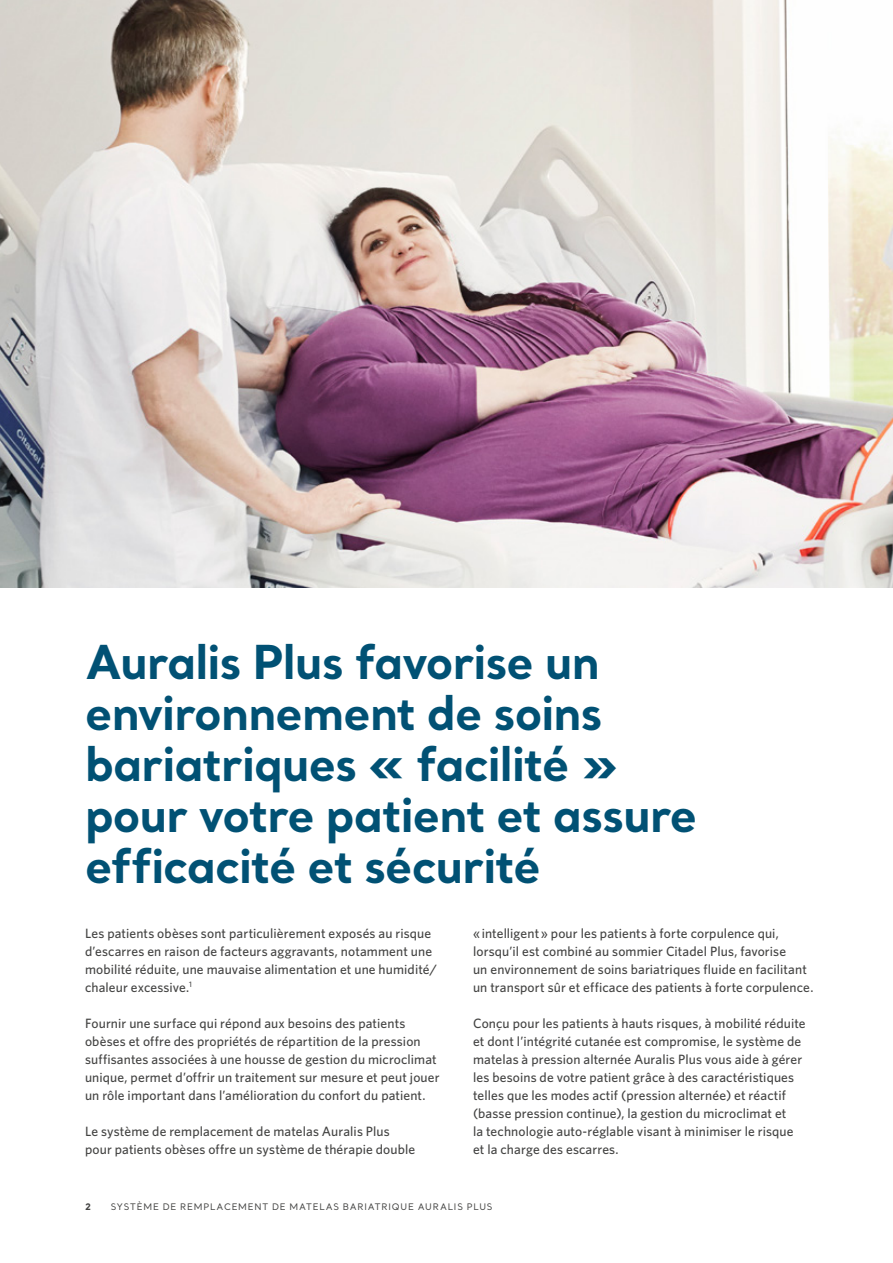
<style>
.page{position:relative;width:893px;height:1263px;background:#fff}
.page>*{position:absolute;margin:0;border:0;box-sizing:border-box;transform-origin:0 0}
.Headline_Santral_Bol{font:700 46.5px/51px "Santral";letter-spacing:-.02em;color:#015174}
.Indent_body_copy_Whi{font:500 13.5px/18px "Whitney";letter-spacing:.01em;color:#434342}
.t1{font:9px "Santral";letter-spacing:.09em;color:#434342}
.t2{font:700 9px "Santral";color:#434342}
</style>
<div class="page">
<img style="left:0;top:0;width:893px;height:588px">
<p class="Headline_Santral_Bol" style="left:85px;top:635px;width:614px">Auralis Plus favorise un environnement de soins bariatriques « facilité » pour votre patient et assure efficacité et sécurité</p>
<p class="Indent_body_copy_Whi" style="left:85px;top:924px;width:353px">Les patients obèses sont particulièrement exposés au risque d’escarres en raison de facteurs aggravants, notamment une mobilité réduite, une mauvaise alimentation et une humidité/ chaleur excessive.<sup>1</sup></p>
<p class="Indent_body_copy_Whi" style="left:85px;top:1014px;width:356px">Fournir une surface qui répond aux besoins des patients obèses et offre des propriétés de répartition de la pression suffisantes associées à une housse de gestion du microclimat unique, permet d’offrir un traitement sur mesure et peut jouer un rôle important dans l’amélioration du confort du patient.</p>
<p class="Indent_body_copy_Whi" style="left:85px;top:1122px;width:332px">Le système de remplacement de matelas Auralis Plus pour patients obèses offre un système de thérapie double</p>
<p class="Indent_body_copy_Whi" style="left:473px;top:924px;width:342px">« intelligent » pour les patients à forte corpulence qui, lorsqu’il est combiné au sommier Citadel Plus, favorise<br>un environnement de soins bariatriques fluide en facilitant un transport sûr et efficace des patients à forte corpulence.</p>
<p class="Indent_body_copy_Whi" style="left:473px;top:1014px;width:334px">Conçu pour les patients à hauts risques, à mobilité réduite et dont l’intégrité cutanée est compromise, le système de matelas à pression alternée Auralis Plus vous aide à gérer les besoins de votre patient grâce à des caractéristiques telles que les modes actif (pression alternée) et réactif (basse pression continue), la gestion du microclimat et<br>la technologie auto-réglable visant à minimiser le risque et la charge des escarres.</p>
<p class="t2" style="left:85px;top:1200px;width:7px">2</p>
<p class="t1" style="left:111px;top:1201px;width:383px">SYSTÈME DE REMPLACEMENT DE MATELAS BARIATRIQUE AURALIS PLUS</p>
</div>
